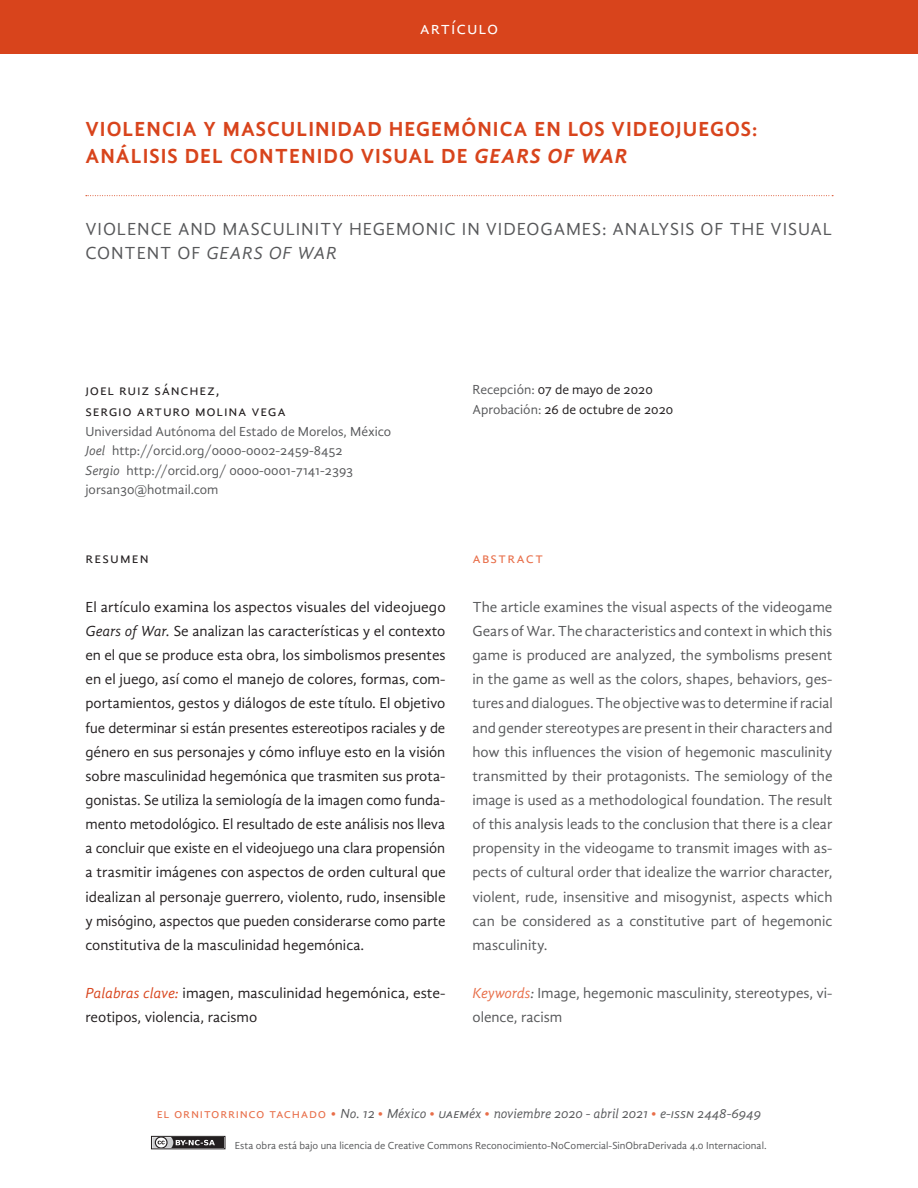
<style>
.page{position:relative;width:918px;height:1188px;background:#fff}
.page>*{position:absolute;margin:0;border:0;box-sizing:border-box;transform-origin:0 0}
.TITULO{font:700 21px "Gandhi Sans";letter-spacing:.05em;color:#d8441c}
.TITULO_ING{font:18px/24px "Gandhi Sans";letter-spacing:.05em;color:#57585a}
.t1{font:18px "Gandhi Sans";letter-spacing:.05em;color:#fff}
.Primera_linea{font:15px/24.2px "Gandhi Sans";color:#231f20;text-align:justify}
.Cuerpo_ing{font:15px/24.2px "Gandhi Sans";color:#57585a;text-align:justify}
.Autor{font:15px "Gandhi Sans";letter-spacing:.05em;color:#231f20}
.Subtitulos{font:15px "Gandhi Sans";letter-spacing:.075em;color:#e86e49}
.Subtitulos-2{font:15px "Gandhi Sans";letter-spacing:.075em;color:#231f20}
.Datos_autor{font:13.5px "Gandhi Sans";color:#57585a}
.t2{font:italic 13.5px "Gandhi Sans";color:#57585a}
.Datos_autor-2{font:13.5px "Gandhi Sans";color:#231f20}
.t3{font:10.5px "Gandhi Sans";color:#57585a}
.s1{font-style:italic}
.s2{font-style:italic;color:#d8441c}
.s3{color:#57585a}
.s4{font-style:italic;color:#e86e49}
.s5{font-style:normal;color:#e86e49}
</style>
<div class="page">
<div style="left:0;top:0;width:918px;height:54px;background:#d8441c"></div>
<div style="left:171px;top:1137px;width:53px;height:11px;background:#231f20"></div>
<svg style="left:153px;top:1138px;width:62px;height:9px"></svg>
<div style="left:151px;top:1136px;width:74px;height:13px;border:1px solid #231f20"></div>
<svg style="left:86px;top:195px;width:747px;height:1px"></svg>
<p class="t1" style="left:420px;top:18px;width:80px">Artículo</p>
<p class="TITULO" style="left:86px;top:117px;width:673px">VIOLENCIA Y MASCULINIDAD HEGEMÓNICA EN LOS VIDEOJUEGOS:</p>
<p class="TITULO" style="left:86px;top:144px;width:544px">ANÁLISIS DEL CONTENIDO VISUAL DE <span class="s1">GEARS OF WAR</span></p>
<p class="TITULO_ING" style="left:86px;top:217px;width:748px">VIOLENCE AND MASCULINITY HEGEMONIC IN VIDEOGAMES: ANALYSIS OF THE VISUAL<br>CONTENT OF <span class="s1">GEARS OF WAR</span></p>
<p class="Autor" style="left:86px;top:382px;width:135px">Joel Ruiz Sánchez,</p>
<p class="Autor" style="left:86px;top:403px;width:201px">Sergio Arturo Molina Vega</p>
<p class="Datos_autor" style="left:86px;top:424px;width:307px">Universidad Autónoma del Estado de Morelos, México</p>
<p class="Datos_autor" style="left:86px;top:443px;width:259px"><span class="s1">Joel</span> http://orcid.org/0000-0002-2459-8452</p>
<p class="Datos_autor" style="left:86px;top:463px;width:269px"><span class="s1">Sergio</span> http://orcid.org/ 0000-0001-7141-2393</p>
<p class="Datos_autor" style="left:86px;top:482px;width:135px">jorsan30@hotmail.com</p>
<p class="Subtitulos-2" style="left:86px;top:550px;width:65px">Resum en</p>
<p class="Primera_linea" style="left:86px;top:595px;width:362px">El artículo examina los aspectos visuales del videojuego <span class="s1">Gears of War.</span> Se analizan las características y el contexto en el que se produce esta obra, los simbolismos presentes en el juego, así como el manejo de colores, formas, com&shy;portamientos, gestos y diálogos de este título. El objetivo fue determinar si están presentes estereotipos raciales y de género en sus personajes y cómo influye esto en la visión sobre masculinidad hegemónica que trasmiten sus prota&shy;gonistas. Se utiliza la semiología de la imagen como funda&shy;mento metodológico. El resultado de este análisis nos lleva a concluir que existe en el videojuego una clara propensión a trasmitir imágenes con aspectos de orden cultural que idealizan al personaje guerrero, violento, rudo, insensible y misógino, aspectos que pueden considerarse como parte constitutiva de la masculinidad hegemónica.</p>
<p class="Primera_linea" style="left:86px;top:981px;width:362px"><span class="s2">Palabras clave:</span> imagen, masculinidad hegemónica, este&shy;reotipos, violencia, racismo</p>
<p class="Datos_autor-2" style="left:472px;top:382px;width:182px"><span class="s3">Recepción:</span> 07 de mayo de 2020</p>
<p class="Datos_autor-2" style="left:472px;top:402px;width:202px"><span class="s3">Aprobación:</span> 26 de octubre de 2020</p>
<p class="Subtitulos" style="left:472px;top:550px;width:72px">Abstract</p>
<p class="Cuerpo_ing" style="left:472px;top:595px;width:362px">The article examines the visual aspects of the videogame Gears of War. The characteristics and context in which this game is produced are analyzed, the symbolisms present in the game as well as the colors, shapes, behaviors, ges&shy;tures and dialogues. The objective was to determine if racial and gender stereotypes are present in their characters and how this influences the vision of hegemonic masculinity transmitted by their protagonists. The semiology of the image is used as a methodological foundation. The result of this analysis leads to the conclusion that there is a clear propensity in the videogame to transmit images with as&shy;pects of cultural order that idealize the warrior character, violent, rude, insensitive and misogynist, aspects which can be considered as a constitutive part of hegemonic masculinity.</p>
<p class="Cuerpo_ing" style="left:472px;top:981px;width:362px"><span class="s4">Keywords</span><span class="s1">:</span> Image, hegemonic masculinity, stereotypes, vi&shy;olence, racism</p>
<p class="t2" style="left:157px;top:1105px;width:606px"><span class="s5">el ornitorrinco tachado •</span> No. 12 <span class="s5">•</span> México <span class="s5">•</span> uaeméx <span class="s5">•</span> noviembre 2020 - abril 2021 <span class="s5">•</span> e-issn 2448-6949</p>
<p class="t3" style="left:235px;top:1140px;width:533px">Esta obra está bajo una licencia de Creative Commons Reconocimiento-NoComercial-SinObraDerivada 4.0 Internacional.</p>
</div>
